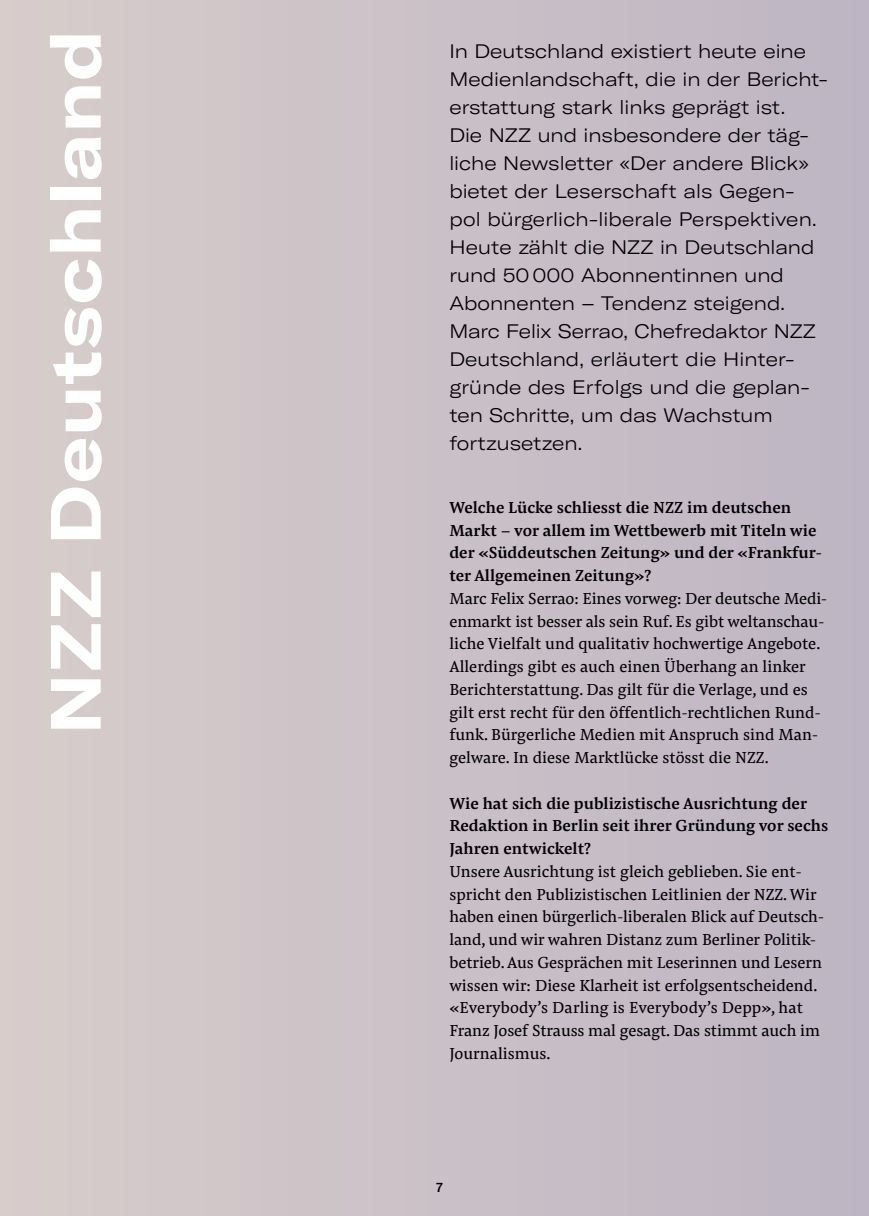
<style>
.page{position:relative;width:869px;height:1216px;background:#fff}
.page>*{position:absolute;margin:0;border:0;box-sizing:border-box;transform-origin:0 0}
.t1{font:700 expanded 70px "GT America";letter-spacing:.02em;color:#fff}
.t2{font:300 expanded 19.25px/28px "GT America";color:#000}
.t3{font:16.62px/22.8px "Pensum Pro";color:#000}
.t4{font:500 16.62px/22.8px "Pensum Pro";color:#000}
.t5{font:500 13.12px "GT America";color:#000}
</style>
<div class="page">
<div style="left:0;top:0;width:868px;height:1215px;background:#cac1c7"></div>
<h1 class="t1" style="left:32px;top:734px;width:705px;rotate:-90deg">NZZ Deutschland</h1>
<p class="t2" style="left:449px;top:37px;width:380px">In Deutschland existiert heute eine Medienlandschaft, die in der Bericht&shy;erstattung stark links geprägt ist.<br>Die NZZ und insbesondere der täg&shy;liche Newsletter «Der andere Blick» bietet der Leserschaft als Gegen&shy;pol bürgerlich-liberale Perspektiven.<br>Heute zählt die NZZ in Deutschland rund 50000 Abonnentinnen und Abonnenten – Tendenz steigend.<br>Marc Felix Serrao, Chefredaktor NZZ Deutschland, erläutert die Hinter&shy;gründe des Erfolgs und die geplan&shy;ten Schritte, um das Wachstum fortzusetzen.</p>
<p class="t4" style="left:449px;top:495px;width:374px">Welche Lücke schliesst die NZZ im deutschen Markt – vor allem im Wettbewerb mit Titeln wie der «Süddeutschen Zeitung» und der «Frankfur&shy;ter Allgemeinen Zeitung»?</p>
<p class="t3" style="left:449px;top:586px;width:379px">Marc Felix Serrao: Eines vorweg: Der deutsche Medi&shy;enmarkt ist besser als sein Ruf. Es gibt weltanschau&shy;liche Vielfalt und qualitativ hochwertige Angebote.<br>Allerdings gibt es auch einen Überhang an linker Berichterstattung. Das gilt für die Verlage, und es gilt erst recht für den öffentlich-rechtlichen Rund&shy;funk. Bürgerliche Medien mit Anspruch sind Man&shy;gelware. In diese Marktlücke stösst die NZZ.</p>
<p class="t4" style="left:449px;top:791px;width:380px">Wie hat sich die publizistische Ausrichtung der<br>Redaktion in Berlin seit ihrer Gründung vor sechs<br>Jahren entwickelt?</p>
<p class="t3" style="left:449px;top:859px;width:376px">Unsere Ausrichtung ist gleich geblieben. Sie ent&shy;spricht den Publizistischen Leitlinien der NZZ. Wir haben einen bürgerlich-liberalen Blick auf Deutsch&shy;land, und wir wahren Distanz zum Berliner Politik&shy;betrieb. Aus Gesprächen mit Leserinnen und Lesern wissen wir: Diese Klarheit ist erfolgsentscheidend. «Everybody’s Darling is Everybody’s Depp», hat Franz Josef Strauss mal gesagt. Das stimmt auch im Journalismus.</p>
<p class="t5" style="left:436px;top:1179px;width:8px">7</p>
</div>
